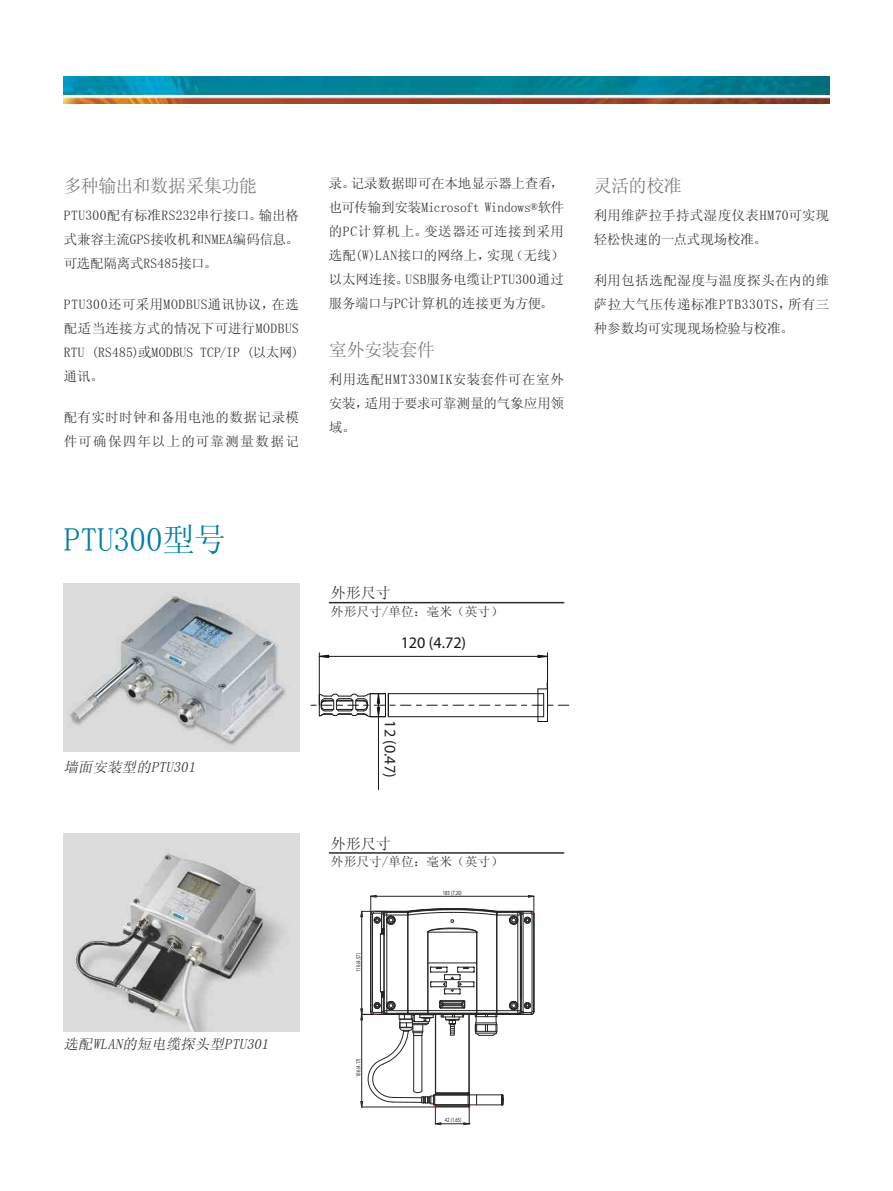
<style>
.page{position:relative;width:893px;height:1191px;background:#fff}
.page>*{position:absolute;margin:0;border:0;box-sizing:border-box;transform-origin:0 0}
.t1{font:33px "Sim Sun";letter-spacing:-.01em;color:#007ea7}
.t2{font:18px "Sim Sun";letter-spacing:-.03em;color:#737372}
.t3{font:16.05px "Myriad";color:#171717}
.t4{font:16.05px "Myriad";color:#232323}
.t5{font:15px "Sim Sun";color:#2b2b2a}
.t6{font:italic 14.25px "Sim Sun";color:#2b2b2a}
.t7{font:13.5px/24px "Sim Sun";letter-spacing:.015em;color:#2b2b2a;text-align:justify}
.t8{font:13.5px/24px "Sim Sun";letter-spacing:.06em;color:#2b2b2a}
.t9{font:12.75px "Sim Sun";color:#2b2b2a}
.t10{font:6.3px "Txt";color:#262523;scale:.75 1}
</style>
<div class="page">
<img style="left:64px;top:77px;width:765px;height:27px">
<img style="left:64px;top:583px;width:235px;height:168px">
<hr style="left:378px;top:716px;width:1px;height:73px;background:#171717">
<svg style="left:537px;top:654px;width:10px;height:4px"></svg>
<svg style="left:320px;top:654px;width:9px;height:4px"></svg>
<hr style="left:547px;top:653px;width:1px;height:52px;background:#171717">
<hr style="left:319px;top:653px;width:1px;height:52px;background:#171717">
<hr style="left:319px;top:656px;width:228px;height:1px;background:#171717">
<svg style="left:311px;top:682px;width:258px;height:40px"></svg>
<img style="left:64px;top:833px;width:235px;height:198px">
<hr style="left:380px;top:934px;width:1px;height:57px;background:#252523">
<hr style="left:428px;top:962px;width:49px;height:1px;background:#252523">
<hr style="left:427px;top:932px;width:1px;height:78px;background:#252523">
<hr style="left:408px;top:915px;width:1px;height:95px;background:#252523">
<hr style="left:496px;top:915px;width:1px;height:95px;background:#252523">
<hr style="left:477px;top:932px;width:1px;height:78px;background:#252523">
<hr style="left:476px;top:932px;width:1px;height:78px;background:#252523">
<hr style="left:428px;top:932px;width:1px;height:78px;background:#252523">
<hr style="left:497px;top:915px;width:1px;height:95px;background:#252523">
<hr style="left:407px;top:915px;width:1px;height:95px;background:#252523">
<hr style="left:517px;top:920px;width:1px;height:85px;background:#252523">
<hr style="left:387px;top:920px;width:1px;height:85px;background:#252523">
<hr style="left:520px;top:914px;width:1px;height:97px;background:#252523">
<hr style="left:384px;top:934px;width:1px;height:57px;background:#252523">
<hr style="left:521px;top:927px;width:1px;height:71px;background:#252523">
<hr style="left:523px;top:914px;width:1px;height:97px;background:#252523">
<hr style="left:532px;top:914px;width:1px;height:97px;background:#252523">
<hr style="left:372px;top:914px;width:1px;height:97px;background:#252523">
<hr style="left:534px;top:924px;width:1px;height:77px;background:#252523">
<hr style="left:370px;top:924px;width:1px;height:77px;background:#252523">
<hr style="left:361px;top:916px;width:1px;height:93px;background:#262523">
<svg style="left:361px;top:895px;width:174px;height:44px"></svg>
<svg style="left:361px;top:966px;width:174px;height:158px"></svg>
<hr style="left:329px;top:602px;width:235px;height:1px;background:#2b2b2a">
<hr style="left:329px;top:852px;width:235px;height:1px;background:#2b2b2a">
<h2 class="t2" style="left:64px;top:176px;width:195px">多种输出和数据采集功能</h2>
<p class="t7" style="left:64px;top:203px;width:237px">PTU300配有标准RS232串行接口。输出格式兼容主流GPS接收机和NMEA编码信息。可选配隔离式RS485接口。</p>
<p class="t7" style="left:64px;top:292px;width:237px">PTU300还可采用MODBUS通讯协议，在选配适当连接方式的情况下可进行MODBUS RTU (RS485)或MODBUS TCP/IP (以太网)通讯。</p>
<p class="t8" style="left:64px;top:405px;width:237px">配有实时时钟和备用电池的数据记录模件可确保四年以上的可靠测量数据记</p>
<h1 class="t1" style="left:64px;top:523px;width:164px">PTU300型号</h1>
<p class="t6" style="left:64px;top:760px;width:136px">墙面安装型的PTU301</p>
<p class="t6" style="left:64px;top:1037px;width:209px">选配WLAN的短电缆探头型PTU301</p>
<p class="t7" style="left:329px;top:171px;width:237px">录。记录数据即可在本地显示器上查看，也可传输到安装Microsoft Windows®软件的PC计算机上。变送器还可连接到采用选配(W)LAN接口的网络上，实现（无线）以太网连接。USB服务电缆让PTU300通过服务端口与PC计算机的连接更为方便。</p>
<h2 class="t2" style="left:329px;top:341px;width:107px">室外安装套件</h2>
<p class="t7" style="left:329px;top:367px;width:237px">利用选配HMT330MIK安装套件可在室外安装，适用于要求可靠测量的气象应用领域。</p>
<p class="t5" style="left:331px;top:585px;width:62px">外形尺寸</p>
<p class="t9" style="left:331px;top:605px;width:174px">外形尺寸/单位：毫米（英寸）</p>
<p class="t3" style="left:401px;top:634px;width:67px">120 (4.72)</p>
<p class="t4" style="left:398px;top:720px;width:59px;rotate:90deg">12 (0.47)</p>
<p class="t5" style="left:331px;top:836px;width:62px">外形尺寸</p>
<p class="t9" style="left:331px;top:855px;width:174px">外形尺寸/单位：毫米（英寸）</p>
<p class="t10" style="left:354px;top:972px;width:27px;rotate:-90deg">116 (4.57)</p>
<p class="t10" style="left:354px;top:1077px;width:27px;rotate:-90deg">106 (4.17)</p>
<p class="t10" style="left:443px;top:889px;width:27px">183 (7.20)</p>
<p class="t10" style="left:445px;top:1115px;width:24px">42 (1.65)</p>
<h2 class="t2" style="left:594px;top:176px;width:90px">灵活的校准</h2>
<p class="t7" style="left:594px;top:203px;width:237px">利用维萨拉手持式湿度仪表HM70可实现轻松快速的一点式现场校准。</p>
<p class="t7" style="left:594px;top:268px;width:237px">利用包括选配湿度与温度探头在内的维萨拉大气压传递标准PTB330TS，所有三种参数均可实现现场检验与校准。</p>
</div>
